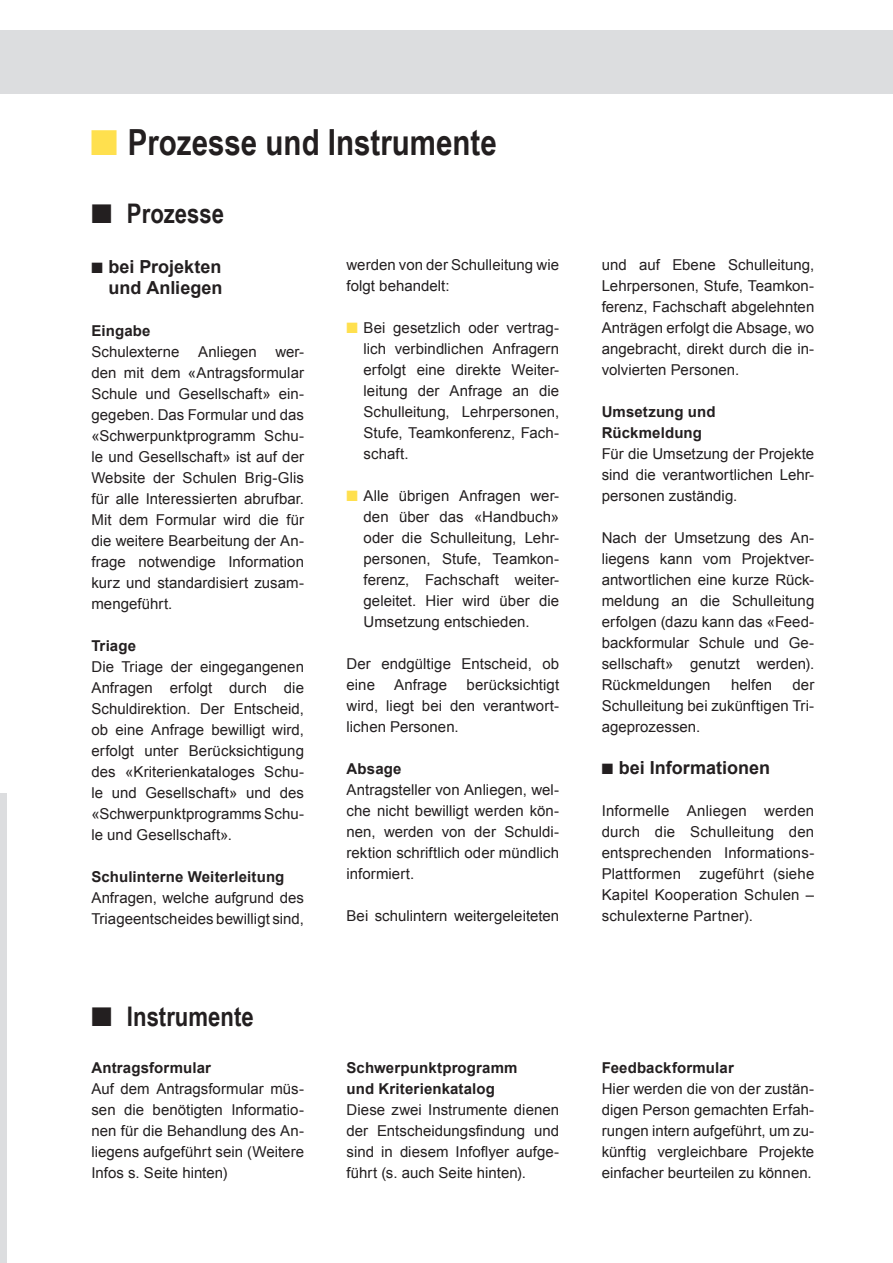
<style>
.page{position:relative;width:893px;height:1263px;background:#fff}
.page>*{position:absolute;margin:0;border:0;box-sizing:border-box;transform-origin:0 0}
.t1{font:700 36px "Arial Narrow";color:#231f20}
.t2{font:700 27px "Arial Narrow";color:#231f20}
.t3{font:700 18px/21px "Arial";color:#231f20;text-align:right}
.t4{font:15px/21px "Arial";letter-spacing:.005em;color:#231f20}
.s1{color:#ffe04e}
.s2{font-weight:700}
</style>
<div class="page">
<div style="left:0;top:793px;width:6px;height:470px;background:#dcdddf"></div>
<div style="left:0;top:30px;width:893px;height:64px;background:#dcdddf"></div>
<p class="t1" style="left:90px;top:121px;width:408px"><span class="s1">■</span> Prozesse und Instrumente</p>
<p class="t2" style="left:91px;top:197px;width:134px">■ Prozesse</p>
<p class="t3" style="left:91px;top:256px;width:133px">■ bei Projekten und Anliegen</p>
<p class="t4" style="left:91px;top:320px;width:214px"><span class="s2">Eingabe<br></span>Schulexterne Anliegen wer&shy;den mit dem «Antragsformular<br>Schule und Gesellschaft» ein&shy;gegeben. Das Formular und das «Schwerpunktprogramm Schu&shy;le und Gesellschaft» ist auf der<br>Website der Schulen Brig-Glis für alle Interessierten abrufbar.<br>Mit dem Formular wird die für die weitere Bearbeitung der An&shy;frage notwendige Information kurz und standardisiert zusam&shy;mengeführt.</p>
<p class="t4" style="left:91px;top:635px;width:214px"><span class="s2">Triage<br></span>Die Triage der eingegangenen<br>Anfragen erfolgt durch die<br>Schuldirektion. Der Entscheid, ob eine Anfrage bewilligt wird, erfolgt unter Berücksichtigung des «Kriterienkataloges Schu&shy;le und Gesellschaft» und des «Schwerpunktprogramms Schu&shy;le und Gesellschaft».</p>
<p class="t4" style="left:91px;top:866px;width:214px"><span class="s2">Schulinterne Weiterleitung<br></span>Anfragen, welche aufgrund des<br>Triageentscheides bewilligt sind,</p>
<p class="t4" style="left:347px;top:255px;width:214px">werden von der Schulleitung wie folgt behandelt:</p>
<p class="t4" style="left:364px;top:318px;width:197px;text-align:justify;text-indent:-17px"><span class="s1">■</span> Bei gesetzlich oder vertrag&shy;lich verbindlichen Anfragern erfolgt eine direkte Weiter&shy;leitung der Anfrage an die Schulleitung, Lehrpersonen, Stufe, Teamkonferenz, Fach&shy;schaft.</p>
<p class="t4" style="left:364px;top:486px;width:197px;text-align:justify;text-indent:-17px"><span class="s1">■</span> Alle übrigen Anfragen wer&shy;den über das «Handbuch» oder die Schulleitung, Lehr&shy;personen, Stufe, Teamkon&shy;ferenz, Fachschaft weiter&shy;geleitet. Hier wird über die Umsetzung entschieden.</p>
<p class="t4" style="left:347px;top:654px;width:214px">Der endgültige Entscheid, ob eine</p>
<p class="t4" style="left:394px;top:675px;width:55px">Anfrage</p>
<p class="t4" style="left:347px;top:675px;width:214px;text-align:justify;text-indent:120px">berücksichtigt wird, liegt bei den verantwort&shy;lichen Personen.</p>
<p class="t4" style="left:347px;top:759px;width:214px"><span class="s2">Absage<br></span>Antragsteller von Anliegen, wel&shy;che nicht bewilligt werden kön&shy;nen, werden von der Schuldi&shy;rektion schriftlich oder mündlich informiert.</p>
<p class="t4" style="left:347px;top:906px;width:214px">Bei schulintern weitergeleiteten</p>
<p class="t4" style="left:602px;top:255px;width:214px;text-align:justify">und auf Ebene Schulleitung, Lehrpersonen, Stufe, Teamkon&shy;ferenz, Fachschaft abgelehnten Anträgen erfolgt die Absage, wo angebracht, direkt durch die in&shy;volvierten Personen.</p>
<p class="t4" style="left:602px;top:402px;width:214px"><span class="s2">Umsetzung und<br>Rückmeldung<br></span>Für die Umsetzung der Projekte sind die verantwortlichen lehr&shy;personen zuständig.</p>
<p class="t4" style="left:602px;top:528px;width:214px;text-align:justify">Nach der Umsetzung des An&shy;liegens kann vom Projektver&shy;antwortlichen eine kurze Rück&shy;meldung an die Schulleitung erfolgen (dazu kann das «Feed&shy;backformular Schule und Ge&shy;sellschaft» genutzt werden).<br>Rückmeldungen</p>
<p class="t4" style="left:731px;top:675px;width:43px">helfen</p>
<p class="t4" style="left:602px;top:675px;width:214px;text-align:justify;text-indent:191px">der Schulleitung bei zukünftigen Tri&shy;ageprozessen.</p>
<p class="t3" style="left:602px;top:757px;width:170px">■ bei Informationen</p>
<p class="t4" style="left:602px;top:801px;width:214px;text-align:justify">Informelle Anliegen werden durch die Schulleitung den entsprechenden Informations-Plattformen zugeführt (siehe Kapitel Kooperation Schulen – schulexterne Partner).</p>
<p class="t2" style="left:91px;top:1000px;width:164px">■ Instrumente</p>
<p class="t4" style="left:91px;top:1057px;width:214px"><span class="s2">Antragsformular<br></span>Auf dem Antragsformular müs&shy;sen die benötigten Informatio&shy;nen für die Behandlung des An&shy;liegens aufgeführt sein (Weitere<br>Infos s. Seite hinten)</p>
<p class="t4" style="left:347px;top:1057px;width:214px"><span class="s2">Schwerpunktprogramm<br>und Kriterienkatalog<br></span>Diese zwei Instrumente dienen der Entscheidungsfindung und sind in diesem Infoflyer aufge&shy;führt (s. auch Seite hinten).</p>
<p class="t4" style="left:602px;top:1057px;width:214px"><span class="s2">Feedbackformular<br></span>hier werden die von der zustän&shy;digen Person gemachten Erfah&shy;rungen intern aufgeführt, um zu&shy;künftig vergleichbare Projekte einfacher beurteilen zu können.</p>
</div>
